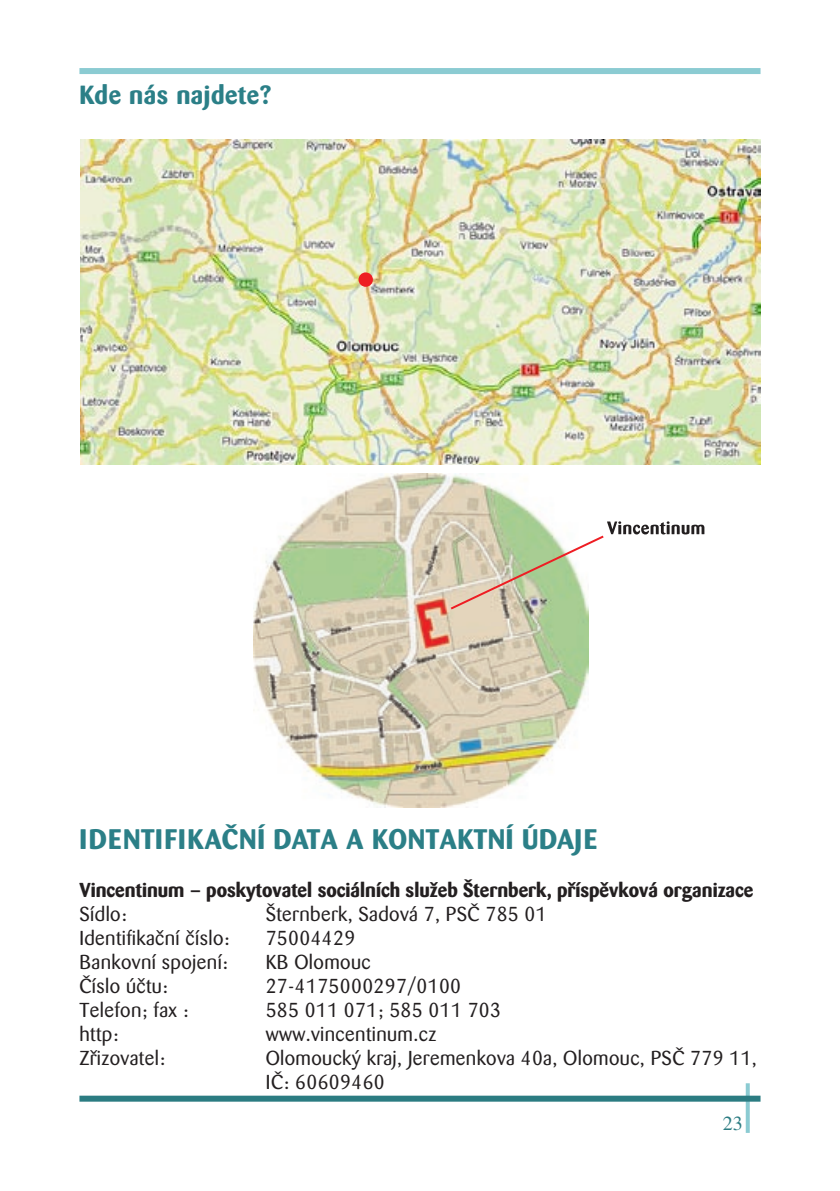
<style>
.page{position:relative;width:840px;height:1191px;background:#fff}
.page>*{position:absolute;margin:0;border:0;box-sizing:border-box;transform-origin:0 0}
.t1{font:700 28px "Barmeno CE";letter-spacing:.02em;color:#2b7f87}
.t2{font:700 26px "Barmeno CE";letter-spacing:.02em;color:#2b7f87}
.t3{font:20px/24px "Barmeno CE";letter-spacing:.02em;color:#231f20}
.t4{font:700 20px "Barmeno CE";color:#231f20}
.t5{font:20px "Times";color:#2b7c82}
</style>
<div class="page">
<div style="left:79px;top:68px;width:681px;height:6px;background:#8bcbd2"></div>
<svg style="left:745px;top:1083px;width:4px;height:49px"></svg>
<div style="left:79px;top:1095px;width:681px;height:6px;background:#2b7c82"></div>
<img style="left:80px;top:140px;width:680px;height:324px">
<img style="left:253px;top:474px;width:335px;height:334px">
<div style="left:358px;top:272px;width:15px;height:15px;background:#ee1d23;border-radius:50%"></div>
<svg style="left:448px;top:521px;width:256px;height:90px"></svg>
<h2 class="t2" style="left:79px;top:80px;width:193px">Kde nás najdete?</h2>
<h1 class="t1" style="left:79px;top:823px;width:519px">IDENTIFIKAČNÍ DATA A KONTAKTNÍ ÚDAJE</h1>
<p class="t4" style="left:79px;top:878px;width:675px">Vincentinum – poskytovatel sociálních služeb Šternberk, příspěvková organizace</p>
<p class="t3" style="left:79px;top:902px;width:49px">Sídlo:</p>
<p class="t3" style="left:265px;top:902px;width:282px">Šternberk, Sadová 7, PSČ 785 01</p>
<p class="t3" style="left:79px;top:926px;width:152px">Identifikační číslo:</p>
<p class="t3" style="left:265px;top:926px;width:91px">75004429</p>
<p class="t3" style="left:79px;top:950px;width:150px">Bankovní spojení:</p>
<p class="t3" style="left:265px;top:950px;width:106px">KB Olomouc</p>
<p class="t3" style="left:79px;top:974px;width:90px">Číslo účtu:</p>
<p class="t3" style="left:265px;top:974px;width:197px">27-4175000297/0100</p>
<p class="t3" style="left:79px;top:998px;width:110px">Telefon; fax :</p>
<p class="t3" style="left:265px;top:998px;width:237px">585 011 071; 585 011 703</p>
<p class="t3" style="left:79px;top:1022px;width:41px">http:</p>
<p class="t3" style="left:265px;top:1022px;width:172px">www.vincentinum.cz</p>
<p class="t3" style="left:79px;top:1046px;width:87px">Zřizovatel:</p>
<p class="t3" style="left:265px;top:1046px;width:492px">Olomoucký kraj, Jeremenkova 40a, Olomouc, PSČ 779 11,<br>IČ: 60609460</p>
<p class="t5" style="left:722px;top:1111px;width:11px">23</p>
</div>
